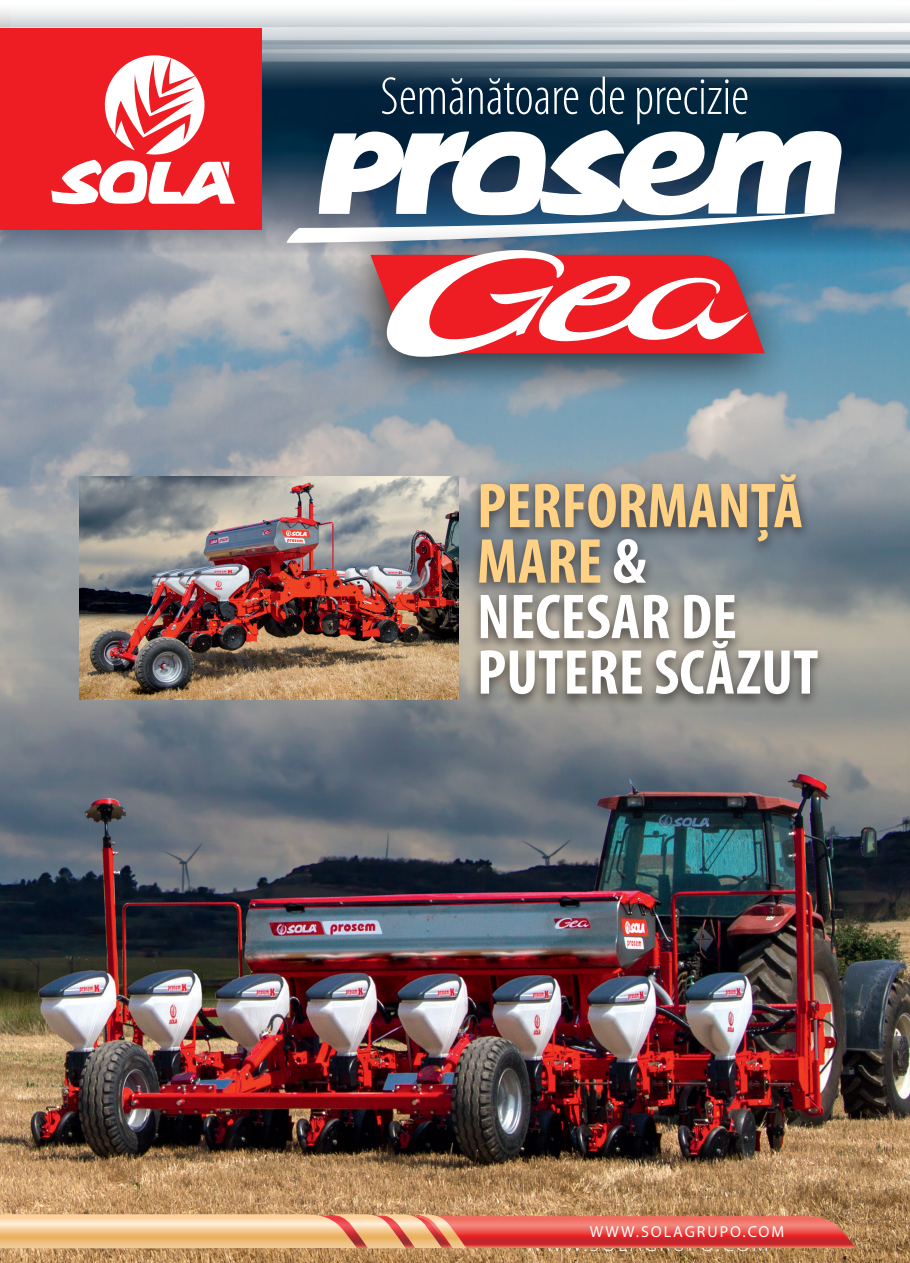
<style>
.page{position:relative;width:910px;height:1263px;background:#fff}
.page>*{position:absolute;margin:0;border:0;box-sizing:border-box;transform-origin:0 0}
.t1{font:700 condensed 64.05px/55.5px "Myriad Pro";color:#fff}
.t2{font:300 condensed 54px "Myriad Pro";color:#fff}
.t3{font:300 20.7px "Myriad Pro";letter-spacing:.12em;color:#fff}
.t4{font:15.9px "Myriad Pro";letter-spacing:.12em;color:#fff}
.s1{color:#fed184}
</style>
<div class="page">
<img style="left:0;top:264px;width:910px;height:999px">
<img style="left:80px;top:476px;width:379px;height:223px">
<svg style="left:0;top:139px;width:910px;height:125px;background:#5b7184"></svg>
<img style="left:0;top:10px;width:910px;height:129px">
<svg style="left:0;top:1214px;width:855px;height:34px;background:#e89071"></svg>
<div style="left:0;top:29px;width:262px;height:201px;background:#ee1d23"></div>
<svg style="left:51px;top:55px;width:184px;height:150px"></svg>
<svg style="left:319px;top:130px;width:528px;height:88px"></svg>
<div style="left:331px;top:221px;width:464px;height:183px;background:#231f20;opacity:.88"></div>
<svg style="left:286px;top:212px;width:548px;height:147px"></svg>
<div style="left:469px;top:469px;width:359px;height:241px;background:#231f20;opacity:.75"></div>
<p class="t2" style="left:380px;top:64px;width:370px">Semănătoare de precizie</p>
<p class="t1" style="left:477px;top:477px;width:343px"><span class="s1">PERFORMANȚĂ<br>MARE</span> &amp;<br>NECESAR DE<br>PUTERE SCĂZUT</p>
<p class="t4" style="left:590px;top:1222px;width:196px">WWW.SOLAGRUPO.COM</p>
<p class="t3" style="left:525px;top:1231px;width:245px">WWW.SOLAGRUPO.COM</p>
</div>
